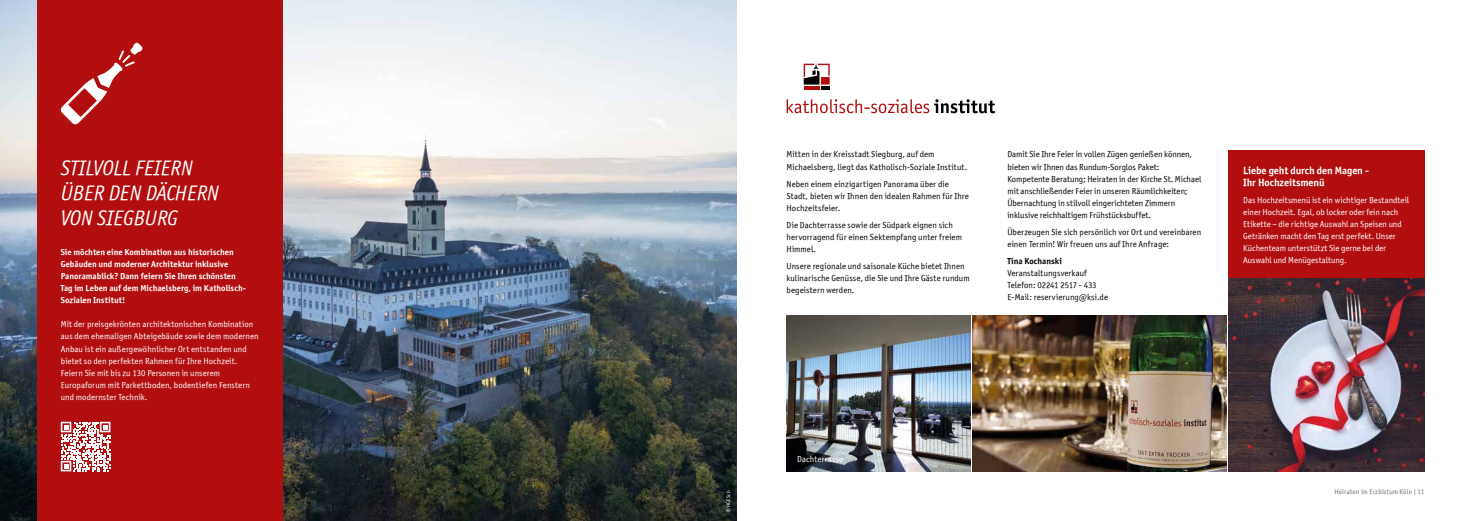
<style>
.page{position:relative;width:1474px;height:521px;background:#fff}
.page>*{position:absolute;margin:0;border:0;box-sizing:border-box;transform-origin:0 0}
.t1{font:italic 21px/25.2px "Officina Sans ITCTT Book";color:#fff}
.t2{font:10.5px/12.1px "Officina Sans ITCTT Bold";letter-spacing:-.01em;color:#fff}
.t3{font:8.75px/12.1px "Officina Sans ITCTT Book";letter-spacing:.005em;color:#000}
.t4{font:8.75px/12.1px "Officina Sans ITCTT Book";letter-spacing:.005em;color:#fff}
.t5{font:8.75px/12.1px "Officina Sans ITCTT Bold";color:#fff}
.t6{font:8.75px "Officina Sans ITCTT Bold";letter-spacing:-.005em;color:#000}
.t7{font:7px "Officina Sans ITCTT Book";letter-spacing:.015em;color:#706f6f}
.t8{font:5.25px "Officina Sans ITCTT Book";letter-spacing:.03em;color:#fff}
</style>
<div class="page">
<img style="left:0;top:0;width:737px;height:521px">
<div style="left:37px;top:0;width:246px;height:521px;background:#b20e10"></div>
<svg style="left:786px;top:99px;width:209px;height:14px"></svg>
<svg style="left:803px;top:64px;width:26px;height:26px"></svg>
<svg style="left:60px;top:43px;width:83px;height:82px"></svg>
<div style="left:1228px;top:151px;width:196px;height:127px;background:#b20e10"></div>
<img style="left:786px;top:315px;width:184px;height:156px">
<img style="left:1228px;top:278px;width:196px;height:193px">
<img style="left:972px;top:315px;width:254px;height:156px">
<svg style="left:61px;top:422px;width:49px;height:49px"></svg>
<h1 class="t1" style="left:61px;top:155px;width:160px">STILVOLL FEIERN<br>ÜBER DEN DÄCHERN<br>VON SIEGBURG</h1>
<p class="t5" style="left:61px;top:246px;width:187px">Sie möchten eine Kombination aus historischen Gebäuden und moderner Architektur inklusive Panoramablick? Dann feiern Sie Ihren schönsten Tag im Leben auf dem Michaelsberg, im Katholisch-Sozialen Institut!</p>
<p class="t4" style="left:61px;top:318px;width:199px">Mit der preisgekrönten architektonischen Kombination aus dem ehemaligen Abteigebäude sowie dem modernen Anbau ist ein außergewöhnlicher Ort entstanden und bietet so den perfekten Rahmen für Ihre Hochzeit.<br>Feiern Sie mit bis zu 130 Personen in unserem Europaforum mit Parkettboden, bodentiefen Fenstern und modernster Technik.</p>
<p class="t3" style="left:786px;top:148px;width:182px">Mitten in der Kreisstadt Siegburg, auf dem<br>Michaelsberg, liegt das Katholisch-Soziale Institut.</p>
<p class="t3" style="left:786px;top:178px;width:184px">Neben einem einzigartigen Panorama über die<br>Stadt, bieten wir Ihnen den idealen Rahmen für Ihre<br>Hochzeitsfeier.</p>
<p class="t3" style="left:786px;top:219px;width:177px">Die Dachterrasse sowie der Südpark eignen sich hervorragend für einen Sektempfang unter freiem<br>Himmel.</p>
<p class="t3" style="left:786px;top:260px;width:184px">Unsere regionale und saisonale Küche bietet Ihnen kulinarische Genüsse, die Sie und Ihre Gäste rundum begeistern werden.</p>
<p class="t3" style="left:1007px;top:148px;width:195px">Damit Sie Ihre Feier in vollen Zügen genießen können, bieten wir Ihnen das Rundum-Sorglos Paket:<br>Kompetente Beratung; Heiraten in der Kirche St. Michael mit anschließender Feier in unseren Räumlichkeiten; Übernachtung in stilvoll eingerichteten Zimmern inklusive reichhaltigem Frühstücksbuffet.</p>
<p class="t3" style="left:1007px;top:226px;width:195px">Überzeugen Sie sich persönlich vor Ort und vereinbaren einen Termin! Wir freuen uns auf Ihre Anfrage:</p>
<p class="t6" style="left:1007px;top:256px;width:56px">Tina Kochanski</p>
<p class="t3" style="left:1007px;top:267px;width:102px">Veranstaltungsverkauf<br>Telefon: 02241 2517 - 433<br>E-Mail: reservierung@ksi.de</p>
<p class="t2" style="left:1243px;top:164px;width:127px">Liebe geht durch den Magen -<br>Ihr Hochzeitsmenü</p>
<p class="t4" style="left:1243px;top:194px;width:167px">Das Hochzeitsmenü ist ein wichtiger Bestandteil einer Hochzeit. Egal, ob locker oder fein nach Etikette – die richtige Auswahl an Speisen und Getränken macht den Tag erst perfekt. Unser Küchenteam unterstützt Sie gerne bei der Auswahl und Menügestaltung.</p>
<p class="t8" style="left:725px;top:512px;width:23px;rotate:-90deg">© HGESch</p>
<p class="t4" style="left:797px;top:453px;width:47px">Dachterrasse</p>
<p class="t7" style="left:1334px;top:487px;width:91px">Heiraten im Erzbistum Köln | 11</p>
</div>
